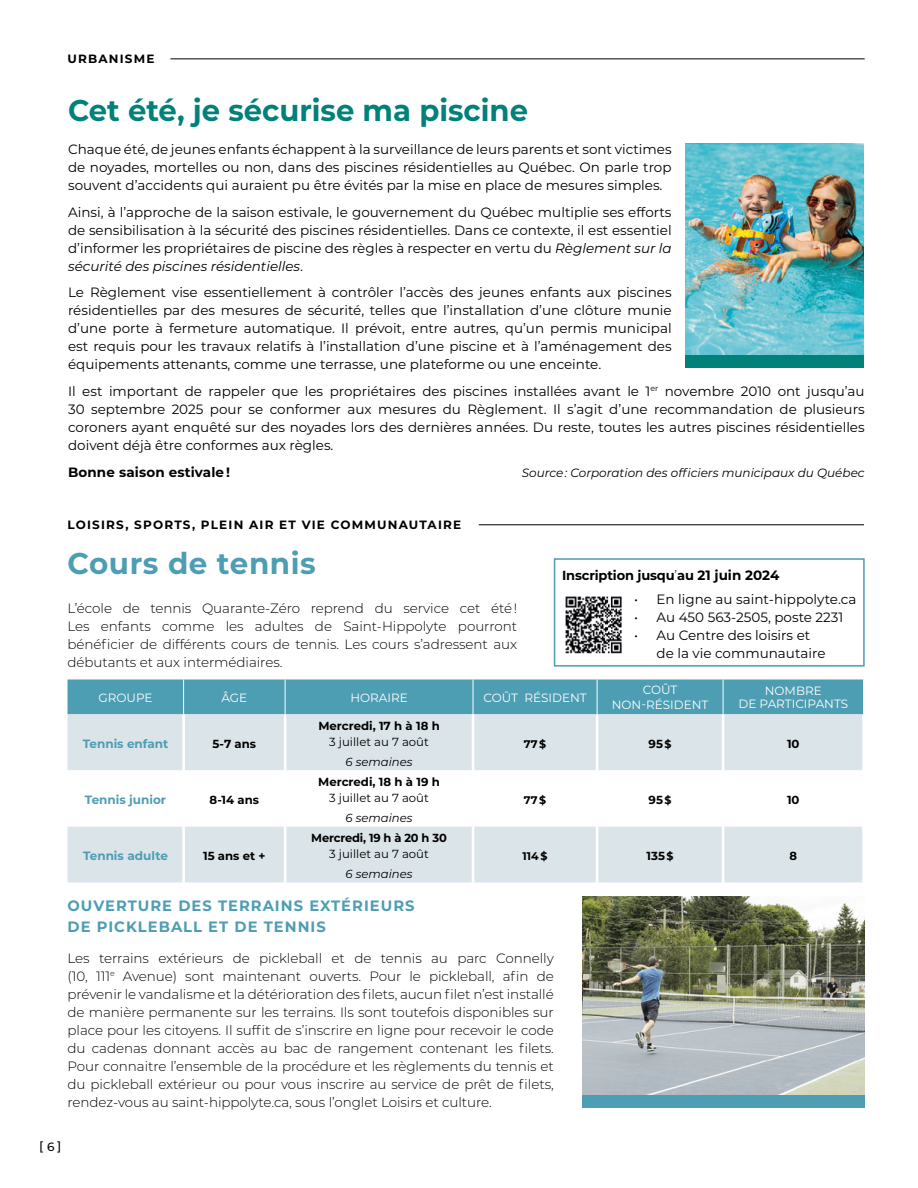
<style>
.page{position:relative;width:918px;height:1188px;background:#fff}
.page>*{position:absolute;margin:0;border:0;box-sizing:border-box;transform-origin:0 0}
.t1{font:700 30px "Montserrat";color:#008179}
.t2{font:700 30px "Montserrat";letter-spacing:.02em;color:#4d9db3}
.t3{font:700 15px/21px "Montserrat";letter-spacing:.07em;color:#4d9db3}
.t4{font:13.5px/18px "Montserrat";color:#000;text-align:justify}
.t5{font:300 13.5px/18px "Montserrat";letter-spacing:-.005em;color:#000;text-align:justify}
.t6{font:700 13.5px "Montserrat";letter-spacing:.01em;color:#000}
.t7{font:700 13.2px "Montserrat";letter-spacing:-.01em;color:#000}
.t8{font:12px/15px "Montserrat";color:#fff;text-align:center}
.t9{font:700 12px "Montserrat";letter-spacing:.1em;color:#000}
.t10{font:italic 12px "Montserrat";color:#000}
.t11{font:700 12px "Montserrat";color:#4d9db3}
.t12{font:500 12px "Montserrat";color:#000}
.t13{font:700 11.7px "Montserrat";color:#000}
.t14{font:11.7px "Montserrat";color:#000}
.t15{font:italic 11.7px "Montserrat";color:#000}
.t16{font:700 11.1px "Montserrat";color:#000}
.s1{font-style:italic}
.s2{font-weight:300;font-size:13.5px}
.s3{font-size:13.5px}
.s4{font-size:11.1px}
</style>
<div class="page">
<hr style="left:170px;top:58px;width:695px;height:1px;background:#000">
<hr style="left:479px;top:524px;width:385px;height:1px;background:#000">
<div style="left:554px;top:558px;width:311px;height:109px;border:2px solid #4d9db3"></div>
<img style="left:565px;top:596px;width:57px;height:58px">
<img style="left:582px;top:896px;width:283px;height:199px">
<div style="left:582px;top:1095px;width:283px;height:13px;background:#4d9db3"></div>
<hr style="left:917px;top:92px;width:1px;height:566px;background:#4d9db3">
<div style="left:68px;top:680px;width:795px;height:34px;background:#4d9db3"></div>
<div style="left:68px;top:714px;width:794px;height:168px;background:#dbe4e9"></div>
<svg style="left:68px;top:770px;width:794px;height:56px"></svg>
<hr style="left:183px;top:680px;width:1px;height:34px;background:#fff">
<hr style="left:285px;top:680px;width:1px;height:34px;background:#fff">
<hr style="left:473px;top:680px;width:1px;height:34px;background:#fff">
<hr style="left:597px;top:680px;width:1px;height:34px;background:#fff">
<hr style="left:723px;top:680px;width:1px;height:34px;background:#fff">
<hr style="left:182px;top:770px;width:3px;height:56px;background:#fff">
<hr style="left:284px;top:770px;width:2px;height:56px;background:#fff">
<hr style="left:722px;top:770px;width:2px;height:56px;background:#fff">
<hr style="left:472px;top:770px;width:2px;height:56px;background:#fff">
<hr style="left:596px;top:770px;width:2px;height:56px;background:#fff">
<hr style="left:182px;top:714px;width:3px;height:56px;background:#fff">
<hr style="left:284px;top:714px;width:2px;height:56px;background:#fff">
<hr style="left:722px;top:714px;width:2px;height:56px;background:#fff">
<hr style="left:472px;top:714px;width:2px;height:56px;background:#fff">
<hr style="left:596px;top:714px;width:2px;height:56px;background:#fff">
<hr style="left:182px;top:826px;width:3px;height:56px;background:#fff">
<hr style="left:284px;top:826px;width:2px;height:56px;background:#fff">
<hr style="left:722px;top:826px;width:2px;height:56px;background:#fff">
<hr style="left:472px;top:826px;width:2px;height:56px;background:#fff">
<hr style="left:596px;top:826px;width:2px;height:56px;background:#fff">
<img style="left:685px;top:144px;width:179px;height:211px">
<div style="left:685px;top:355px;width:179px;height:13px;background:#008179"></div>
<p class="t9" style="left:68px;top:50px;width:89px">URBANISME</p>
<h1 class="t1" style="left:68px;top:89px;width:462px">Cet été, je sécurise ma piscine</h1>
<p class="t4" style="left:68px;top:140px;width:605px">Chaque été, de jeunes enfants échappent à la surveillance de leurs parents et sont victimes de noyades, mortelles ou non, dans des piscines résidentielles au Québec. On parle trop souvent d’accidents qui auraient pu être évités par la mise en place de mesures simples.</p>
<p class="t4" style="left:68px;top:203px;width:605px">Ainsi, à l’approche de la saison estivale, le gouvernement du Québec multiplie ses efforts de sensibilisation à la sécurité des piscines résidentielles. Dans ce contexte, il est essentiel d’informer les propriétaires de piscine des règles à respecter en vertu du <span class="s1">Règlement sur la sécurité des piscines résidentielles</span>.</p>
<p class="t4" style="left:68px;top:283px;width:605px">Le Règlement vise essentiellement à contrôler l’accès des jeunes enfants aux piscines résidentielles par des mesures de sécurité, telles que l’installation d’une clôture munie d’une porte à fermeture automatique. Il prévoit, entre autres, qu’un permis municipal est requis pour les travaux relatifs à l’installation d’une piscine et à l’aménagement des équipements attenants, comme une terrasse, une plateforme ou une enceinte.</p>
<p class="t4" style="left:68px;top:382px;width:798px">Il est important de rappeler que les propriétaires des piscines installées avant le 1<sup>er</sup> novembre 2010 ont jusqu’au 30 septembre 2025 pour se conformer aux mesures du Règlement. Il s’agit d’une recommandation de plusieurs coroners ayant enquêté sur des noyades lors des dernières années. Du reste, toutes les autres piscines résidentielles doivent déjà être conformes aux règles.</p>
<p class="t6" style="left:68px;top:462px;width:164px">Bonne saison estivale !</p>
<p class="t10" style="left:522px;top:464px;width:344px">Source : Corporation des officiers municipaux du Québec</p>
<p class="t9" style="left:67px;top:516px;width:395px">LOISIRS, SPORTS, PLEIN AIR ET VIE COMMUNAUTAIRE</p>
<h1 class="t2" style="left:68px;top:542px;width:250px">Cours de tennis</h1>
<p class="t5" style="left:68px;top:598px;width:451px">L’école de tennis Quarante-Zéro reprend du service cet été !<br>Les enfants comme les adultes de Saint-Hippolyte pourront bénéficier de différents cours de tennis. Les cours s’adressent aux débutants et aux intermédiaires.</p>
<p class="t7" style="left:562px;top:565px;width:219px">Inscription jusqu<span class="s2">’</span>au <span class="s3">21 juin 2024</span></p>
<p class="t4" style="left:634px;top:590px;width:224px">• En ligne au saint-hippolyte.ca</p>
<p class="t4" style="left:634px;top:608px;width:211px">• Au 450 563-2505, poste 2231</p>
<p class="t4" style="left:657px;top:626px;width:170px;text-indent:-22px">• Au Centre des loisirs et de la vie communautaire</p>
<p class="t8" style="left:99px;top:689px;width:56px">GROUPE</p>
<p class="t8" style="left:221px;top:689px;width:27px">ÂGE</p>
<p class="t8" style="left:350px;top:689px;width:59px">HORAIRE</p>
<p class="t8" style="left:483px;top:689px;width:105px">COÛT RÉSIDENT</p>
<p class="t8" style="left:612px;top:682px;width:98px">COÛT<br>NON-RÉSIDENT</p>
<p class="t8" style="left:739px;top:684px;width:111px;line-height:13px">NOMBRE<br>DE PARTICIPANTS</p>
<p class="t11" style="left:83px;top:735px;width:87px">Tennis enfant</p>
<p class="t13" style="left:213px;top:735px;width:45px">5-7 ans</p>
<p class="t13" style="left:318px;top:717px;width:123px">Mercredi, 17 h à 18 h</p>
<p class="t14" style="left:329px;top:733px;width:101px">3 juillet au 7 août</p>
<p class="t15" style="left:345px;top:754px;width:69px">6 semaines</p>
<p class="t16" style="left:524px;top:736px;width:24px">77 $</p>
<p class="t13" style="left:649px;top:735px;width:25px">95 <span class="s4">$</span></p>
<p class="t13" style="left:787px;top:735px;width:14px">10</p>
<p class="t11" style="left:85px;top:791px;width:83px">Tennis junior</p>
<p class="t13" style="left:210px;top:791px;width:51px">8-14 ans</p>
<p class="t11" style="left:83px;top:847px;width:86px">Tennis adulte</p>
<p class="t13" style="left:203px;top:848px;width:64px">15 ans et +</p>
<p class="t13" style="left:318px;top:773px;width:123px">Mercredi, 18 h à 19 h</p>
<p class="t14" style="left:329px;top:789px;width:101px">3 juillet au 7 août</p>
<p class="t15" style="left:345px;top:810px;width:69px">6 semaines</p>
<p class="t13" style="left:311px;top:829px;width:137px">Mercredi, 19 h à 20 h 30</p>
<p class="t14" style="left:329px;top:845px;width:101px">3 juillet au 7 août</p>
<p class="t15" style="left:345px;top:866px;width:69px">6 semaines</p>
<p class="t16" style="left:524px;top:792px;width:24px">77 $</p>
<p class="t13" style="left:649px;top:791px;width:25px">95 <span class="s4">$</span></p>
<p class="t13" style="left:787px;top:791px;width:14px">10</p>
<p class="t16" style="left:523px;top:848px;width:26px">114 $</p>
<p class="t13" style="left:647px;top:848px;width:28px">135 <span class="s4">$</span></p>
<p class="t13" style="left:790px;top:848px;width:9px">8</p>
<p class="t3" style="left:68px;top:894px;width:349px">OUVERTURE DES TERRAINS EXTÉRIEURS<br>DE PICKLEBALL ET DE TENNIS</p>
<p class="t5" style="left:68px;top:949px;width:488px">Les terrains extérieurs de pickleball et de tennis au parc Connelly (10, 111<sup>e</sup> Avenue) sont maintenant ouverts. Pour le pickleball, afin de prévenir le vandalisme et la détérioration des filets, aucun filet n’est installé de manière permanente sur les terrains. Ils sont toutefois disponibles sur place pour les citoyens. Il suffit de s’inscrire en ligne pour recevoir le code du cadenas donnant accès au bac de rangement contenant les filets.<br>Pour connaitre l’ensemble de la procédure et les règlements du tennis et du pickleball extérieur ou pour vous inscrire au service de prêt de filets, rendez-vous au saint-hippolyte.ca, sous l’onglet Loisirs et culture.</p>
<p class="t12" style="left:39px;top:1138px;width:23px">[6]</p>
</div>
